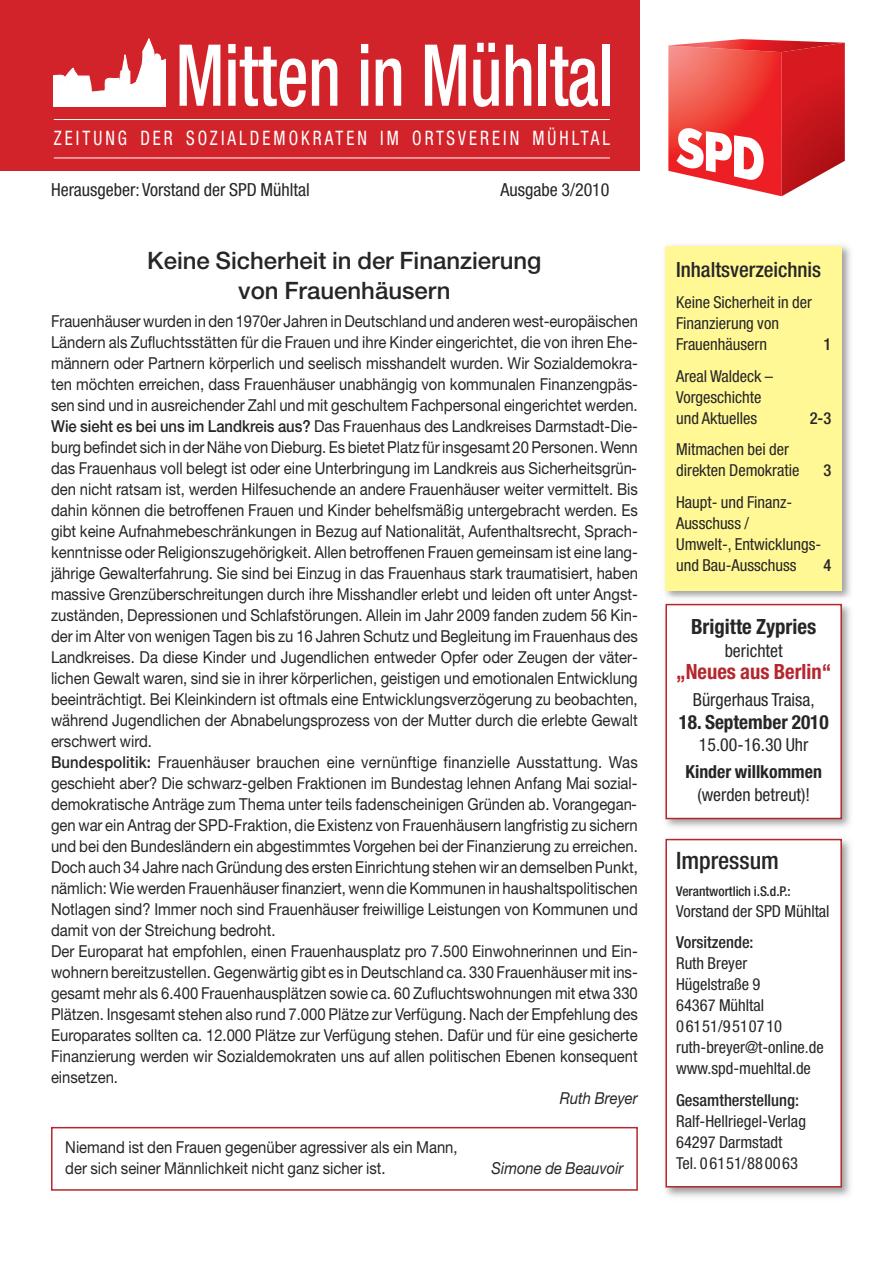
<style>
.page{position:relative;width:893px;height:1263px;background:#fff}
.page>*{position:absolute;margin:0;border:0;box-sizing:border-box;transform-origin:0 0}
.t1{font:500 condensed 85.5px "Helvetica Neue";color:#fff;scale:.79 1}
.t2{font:500 24px/30px "Helvetica Neue";color:#272627;text-align:center}
.t3{font:500 condensed 24px "Helvetica Neue";color:#272627}
.t4{font:500 condensed 21px "Helvetica Neue";color:#272627}
.t5{font:700 condensed 21px "Helvetica Neue";color:#b5272e}
.t6{font:700 condensed 21px "Helvetica Neue";color:#272627}
.t7{font:condensed 19.95px "Helvetica Neue";letter-spacing:.18em;color:#fff;scale:.86 1}
.t8{font:700 condensed 19.5px "Helvetica Neue";color:#272627}
.t9{font:condensed 18px "Helvetica Neue";color:#272627}
.t10{font:700 condensed 18px "Helvetica Neue";color:#272627}
.t11{font:16.5px/21px "Helvetica Neue";color:#272627;scale:.9 1}
.t12{font:condensed 16.5px/21px "Helvetica Neue";color:#272627}
.t13{font:500 condensed 16.5px "Helvetica Neue";color:#272627}
.t14{font:italic 16.5px "Helvetica Neue";color:#272627;scale:.9 1}
.t15{font:500 condensed 13.5px "Helvetica Neue";color:#272627}
.s1{font-weight:500}
</style>
<div class="page">
<div style="left:0;top:0;width:639px;height:170px;background:#d2232a"></div>
<svg style="left:668px;top:39px;width:177px;height:157px"></svg>
<svg style="left:54px;top:38px;width:112px;height:68px"></svg>
<hr style="left:54px;top:119px;width:556px;height:1px;background:#fff">
<hr style="left:54px;top:158px;width:556px;height:1px;background:#fff">
<img style="left:665px;top:245px;width:186px;height:952px">
<div style="left:665px;top:246px;width:177px;height:345px;background:#fff894"></div>
<div style="left:667px;top:840px;width:173px;height:346px;background:#fff"></div>
<div style="left:665px;top:839px;width:177px;height:348px;border:2px solid #b5272e"></div>
<img style="left:665px;top:833px;width:186px;height:1px">
<div style="left:667px;top:605px;width:173px;height:213px;background:#fff"></div>
<div style="left:665px;top:604px;width:177px;height:215px;border:2px solid #b5272e"></div>
<div style="left:51px;top:1127px;width:587px;height:64px;border:2px solid #b5272e"></div>
<h1 class="t1" style="left:176px;top:45px;width:556px">Mitten in Mühltal</h1>
<p class="t7" style="left:54px;top:131px;width:648px">ZEITUNG DER SOZIALDEMOKRATEN IM ORTSVEREIN MÜHLTAL</p>
<p class="t9" style="left:51px;top:184px;width:260px">Herausgeber: Vorstand der SPD Mühltal</p>
<p class="t9" style="left:500px;top:184px;width:111px">Ausgabe 3/2010</p>
<h2 class="t2" style="left:147px;top:248px;width:396px">Keine Sicherheit in der Finanzierung von Frauenhäusern</h2>
<p class="t11" style="left:51px;top:312px;width:654px">Frauenhäuser wurden in den 1970er Jahren in Deutschland und anderen west-europäischen Ländern als Zufluchtsstätten für die Frauen und ihre Kinder eingerichtet, die von ihren Ehe&shy;männern oder Partnern körperlich und seelisch misshandelt wurden. Wir Sozialdemokra&shy;ten möchten erreichen, dass Frauenhäuser unabhängig von kommunalen Finanzengpäs&shy;sen sind und in ausreichender Zahl und mit geschultem Fachpersonal eingerichtet werden.<br><span class="s1">Wie sieht es bei uns im Landkreis aus?</span> Das Frauenhaus des Landkreises Darmstadt-Die&shy;burg befindet sich in der Nähe von Dieburg. Es bietet Platz für insgesamt 20 Personen. Wenn das Frauenhaus voll belegt ist oder eine Unterbringung im Landkreis aus Sicherheitsgrün&shy;den nicht ratsam ist, werden Hilfesuchende an andere Frauenhäuser weiter vermittelt. Bis dahin können die betroffenen Frauen und Kinder behelfsmäßig untergebracht werden. Es gibt keine Aufnahmebeschränkungen in Bezug auf Nationalität, Aufenthaltsrecht, Sprach&shy;kenntnisse oder Religionszugehörigkeit. Allen betroffenen Frauen gemeinsam ist eine lang&shy;jährige Gewalterfahrung. Sie sind bei Einzug in das Frauenhaus stark traumatisiert, haben massive Grenzüberschreitungen durch ihre Misshandler erlebt und leiden oft unter Angst&shy;zuständen, Depressionen und Schlafstörungen. Allein im Jahr 2009 fanden zudem 56 Kin&shy;der im Alter von wenigen Tagen bis zu 16 Jahren Schutz und Begleitung im Frauenhaus des Landkreises. Da diese Kinder und Jugendlichen entweder Opfer oder Zeugen der väter - lichen Gewalt waren, sind sie in ihrer körperlichen, geistigen und emotionalen Entwicklung beeinträchtigt. Bei Kleinkindern ist oftmals eine Entwicklungsverzögerung zu beobachten, während Jugendlichen der Abnabelungsprozess von der Mutter durch die erlebte Gewalt erschwert wird.<br><span class="s1">Bundespolitik:</span> Frauenhäuser brauchen eine vernünftige finanzielle Ausstattung. Was geschieht aber? Die schwarz-gelben Fraktionen im Bundestag lehnen Anfang Mai sozial&shy;demokratische Anträge zum Thema unter teils fadenscheinigen Gründen ab. Vorangegan&shy;gen war ein Antrag der SPD-Fraktion, die Existenz von Frauenhäusern langfristig zu sichern und bei den Bundesländern ein abgestimmtes Vorgehen bei der Finanzierung zu erreichen.<br>Doch auch 34 Jahre nach Gründung des ersten Einrichtung stehen wir an demselben Punkt, nämlich: Wie werden Frauenhäuser finanziert, wenn die Kommunen in haushaltspolitischen Notlagen sind? Immer noch sind Frauenhäuser freiwillige Leistungen von Kommunen und damit von der Streichung bedroht.<br>Der Europarat hat empfohlen, einen Frauenhausplatz pro 7.500 Einwohnerinnen und Ein&shy;wohnern bereitzustellen. Gegenwärtig gibt es in Deutschland ca. 330 Frauenhäuser mit ins&shy;gesamt mehr als 6.400 Frauenhausplätzen sowie ca. 60 Zufluchtswohnungen mit etwa 330<br>Plätzen. Insgesamt stehen also rund 7.000 Plätze zur Verfügung. Nach der Empfehlung des Europarates sollten ca. 12.000 Plätze zur Verfügung stehen. Dafür und für eine gesicherte Finanzierung werden wir Sozialdemokraten uns auf allen politischen Ebenen konsequent einsetzen.</p>
<p class="t14" style="left:560px;top:1092px;width:88px">Ruth Breyer</p>
<p class="t11" style="left:65px;top:1138px;width:437px">Niemand ist den Frauen gegenüber agressiver als ein Mann, der sich seiner Männlichkeit nicht ganz sicher ist.</p>
<p class="t14" style="left:492px;top:1162px;width:148px">Simone de Beauvoir</p>
<p class="t4" style="left:676px;top:262px;width:147px">Inhaltsverzeichnis</p>
<p class="t12" style="left:676px;top:293px;width:137px">Keine Sicherheit in der<br>Finanzierung von<br>Frauenhäusern</p>
<p class="t13" style="left:823px;top:338px;width:9px">1</p>
<p class="t12" style="left:676px;top:367px;width:99px">Areal Waldeck –<br>Vorgeschichte und Aktuelles</p>
<p class="t12" style="left:676px;top:440px;width:125px">Mitmachen bei der direkten Demokratie</p>
<p class="t13" style="left:810px;top:412px;width:23px">2-3</p>
<p class="t13" style="left:823px;top:464px;width:9px">3</p>
<p class="t12" style="left:676px;top:493px;width:147px">Haupt- und Finanz-<br>Ausschuss /<br>Umwelt-, Entwicklungs&shy;und Bau-Ausschuss</p>
<p class="t13" style="left:823px;top:559px;width:9px">4</p>
<p class="t6" style="left:691px;top:619px;width:127px">Brigitte Zypries</p>
<p class="t9" style="left:725px;top:644px;width:60px">berichtet</p>
<p class="t5" style="left:676px;top:664px;width:156px">„Neues aus Berlin“</p>
<p class="t9" style="left:693px;top:693px;width:123px">Bürgerhaus Traisa,</p>
<p class="t8" style="left:679px;top:715px;width:152px">18. September 2010</p>
<p class="t9" style="left:699px;top:738px;width:111px">15.00-16.30 Uhr</p>
<p class="t10" style="left:685px;top:765px;width:138px">Kinder willkommen</p>
<p class="t9" style="left:697px;top:788px;width:114px">(werden betreut)!</p>
<h2 class="t3" style="left:676px;top:851px;width:104px">Impressum</h2>
<p class="t15" style="left:676px;top:886px;width:116px">Verantwortlich i.S.d.P.:</p>
<p class="t12" style="left:676px;top:902px;width:155px">Vorstand der SPD Mühltal</p>
<p class="t13" style="left:676px;top:936px;width:79px">Vorsitzende:</p>
<p class="t12" style="left:676px;top:954px;width:149px">Ruth Breyer<br>Hügelstraße 9<br>64367 Mühltal<br>06151/9510710 ruth-breyer@t-online.de www.spd-muehltal.de</p>
<p class="t13" style="left:676px;top:1094px;width:124px">Gesamtherstellung:</p>
<p class="t12" style="left:676px;top:1112px;width:131px">Ralf-Hellriegel-Verlag<br>64297 Darmstadt<br>Tel. 06151/880063</p>
</div>
